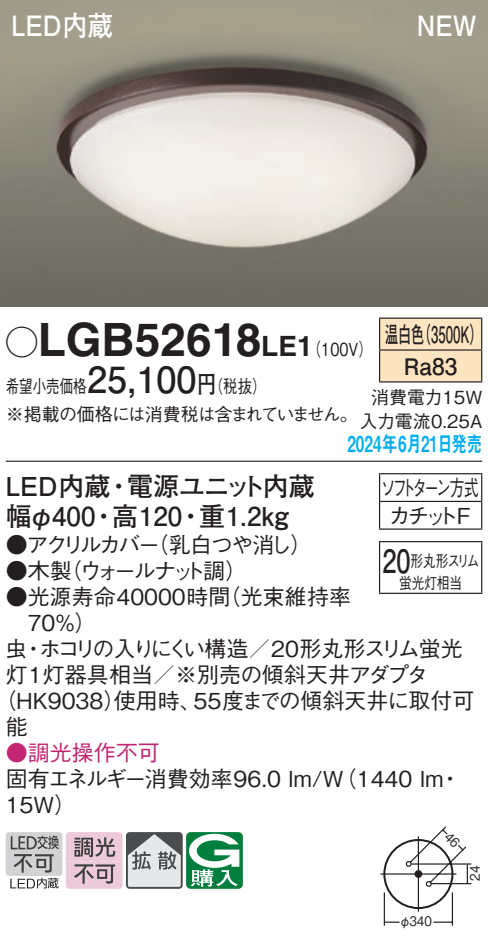
<style>
.page{position:relative;width:488px;height:942px;background:#fff}
.page>*{position:absolute;margin:0;border:0;box-sizing:border-box;transform-origin:0 0}
.t1{font:700 46px "Helvetica LT Std";color:#231f20}
.t2{font:700 28px "Futo Go B101 Pro";color:#fff;scale:.9 1}
.t3{font:700 26px/30px "Futo Go B101 Pro";color:#231f20}
.t4{font:700 22.8px/32px "Futo Go B101 Pro";color:#231f20;text-align:center;scale:.58 1}
.t5{font:500 22px/26px "Gothic BBB Pro";color:#231f20}
.t6{font:500 22px "Gothic BBB Pro";letter-spacing:-.08em;color:#231f20}
.t7{font:500 22px "Gothic BBB Pro";letter-spacing:-.11em;color:#231f20}
.t8{font:500 22px "Gothic BBB Pro";letter-spacing:-.15em;color:#231f20}
.t9{font:500 22px/27.6px "Gothic BBB Pro";letter-spacing:-.19em;color:#231f20;text-align:center;scale:.66 1}
.t10{font:22px "Midashi Go Pro MB31";color:#00aeef;scale:.7 1}
.t11{font:500 22px "Gothic BBB Pro";color:#c42573}
.t12{font:500 18px/28px "Gothic BBB Pro";letter-spacing:-.035em;color:#231f20;scale:.75 1}
.t13{font:500 18px/24px "Gothic BBB Pro";color:#231f20;text-align:right}
.t14{font:500 16px/22px "Gothic BBB Pro";color:#231f20;text-align:center;scale:.79 1}
.t15{font:500 13.2px "Gothic BBB Pro";color:#231f20;scale:.9 1}
.s1{font-family:"Ford Classification 1";font-weight:400;font-size:32px}
.s2{font-size:28px}
.s3{font-family:"Gothic BBB Pro";font-weight:500;font-size:18px}
.s4{font-family:"Futo Go B101 Pro";font-weight:700;font-size:36px}
.s5{font-family:"Futo Go B101 Pro";font-weight:700;font-size:24px}
.s6{font-family:"Futo Go B101 Pro";font-weight:700;font-size:32px}
</style>
<div class="page">
<img style="left:0;top:0;width:488px;height:306px">
<div style="left:380px;top:319px;width:101px;height:62px;background:#fee5c1"></div>
<hr style="left:379px;top:317px;width:103px;height:2px;background:#231f20">
<hr style="left:379px;top:319px;width:1px;height:30px;background:#231f20">
<hr style="left:481px;top:319px;width:1px;height:30px;background:#231f20">
<hr style="left:379px;top:349px;width:103px;height:2px;background:#231f20">
<hr style="left:379px;top:351px;width:1px;height:30px;background:#231f20">
<hr style="left:481px;top:351px;width:1px;height:30px;background:#231f20">
<hr style="left:379px;top:381px;width:103px;height:2px;background:#231f20">
<hr style="left:6px;top:460px;width:476px;height:2px;background:#231f20">
<svg style="left:379px;top:474px;width:1px;height:54px"></svg>
<hr style="left:379px;top:473px;width:103px;height:1px;background:#231f20">
<hr style="left:380px;top:501px;width:101px;height:1px;background:#231f20">
<svg style="left:481px;top:474px;width:1px;height:54px"></svg>
<hr style="left:379px;top:528px;width:103px;height:2px;background:#231f20">
<hr style="left:379px;top:542px;width:1px;height:51px;background:#231f20">
<hr style="left:379px;top:541px;width:103px;height:1px;background:#231f20">
<hr style="left:481px;top:542px;width:1px;height:51px;background:#231f20">
<hr style="left:379px;top:593px;width:103px;height:1px;background:#231f20">
<hr style="left:411px;top:863px;width:60px;height:1px;background:#231f20">
<hr style="left:431px;top:883px;width:40px;height:1px;background:#231f20">
<hr style="left:417px;top:836px;width:2px;height:75px;background:#231f20">
<hr style="left:451px;top:892px;width:2px;height:33px;background:#231f20">
<hr style="left:383px;top:892px;width:2px;height:33px;background:#231f20">
<svg style="left:385px;top:921px;width:14px;height:2px"></svg>
<svg style="left:433px;top:921px;width:19px;height:2px"></svg>
<div style="left:6px;top:832px;width:56px;height:44px;background:#d1d2d4;border-radius:3px"></div>
<svg style="left:10px;top:878px;width:49px;height:10px"></svg>
<svg style="left:11px;top:835px;width:48px;height:37px"></svg>
<svg style="left:66px;top:832px;width:177px;height:57px;background:#9fafa7"></svg>
<svg style="left:380px;top:826px;width:88px;height:62px"></svg>
<p class="t2" style="left:11px;top:3px;width:114px">LED内蔵</p>
<p class="t2" style="left:416px;top:3px;width:68px">NEW</p>
<h1 class="t1" style="left:6px;top:311px;width:368px"><span class="s1">A</span>LGB52618<span class="s2">LE1</span><span class="s3">（100V）</span></h1>
<p class="t12" style="left:6px;top:370px;width:471px">希望小売価格<span class="s4">25,100</span><span class="s5">円</span>（税抜）<br>※掲載の価格には消費税は含まれていません。</p>
<p class="t4" style="left:385px;top:315px;width:170px">温白色（3500K）<br>Ra83</p>
<p class="t13" style="left:359px;top:383px;width:124px">消費電力15W入力電流0.25A</p>
<p class="t10" style="left:347px;top:426px;width:194px">2024年6月21日発売</p>
<p class="t3" style="left:6px;top:468px;width:310px">LED内蔵・電源ユニット内蔵幅φ400・高120・重1.2kg</p>
<p class="t7" style="left:6px;top:526px;width:308px">●アクリルカバー（乳白つや消し）</p>
<p class="t8" style="left:6px;top:552px;width:243px">●木製（ウォールナット調）</p>
<p class="t5" style="left:6px;top:580px;width:347px">●光源寿命40000時間（光束維持率</p>
<p class="t5" style="left:28px;top:606px;width:70px">70％）</p>
<p class="t6" style="left:5px;top:630px;width:459px">虫・ホコリの入りにくい構造／20形丸形スリム蛍光</p>
<p class="t5" style="left:6px;top:658px;width:424px">灯1灯器具相当／※別売の傾斜天井アダプタ</p>
<p class="t5" style="left:-6px;top:684px;width:482px">（HK9038）使用時、55度までの傾斜天井に取付可</p>
<p class="t5" style="left:6px;top:710px;width:23px">能</p>
<p class="t11" style="left:6px;top:734px;width:155px">●調光操作不可</p>
<p class="t5" style="left:6px;top:762px;width:457px">固有エネルギー消費効率96.0 lm/W（1440 lm・<br>15W）</p>
<p class="t9" style="left:380px;top:471px;width:150px">ソフトターン方式カチットF</p>
<p class="t14" style="left:382px;top:547px;width:124px"><span class="s6">20</span>形丸形スリム蛍光灯相当</p>
<p class="t15" style="left:399px;top:910px;width:38px">φ340</p>
<p class="t15" style="left:464px;top:881px;width:18px;rotate:-90deg">24</p>
</div>
